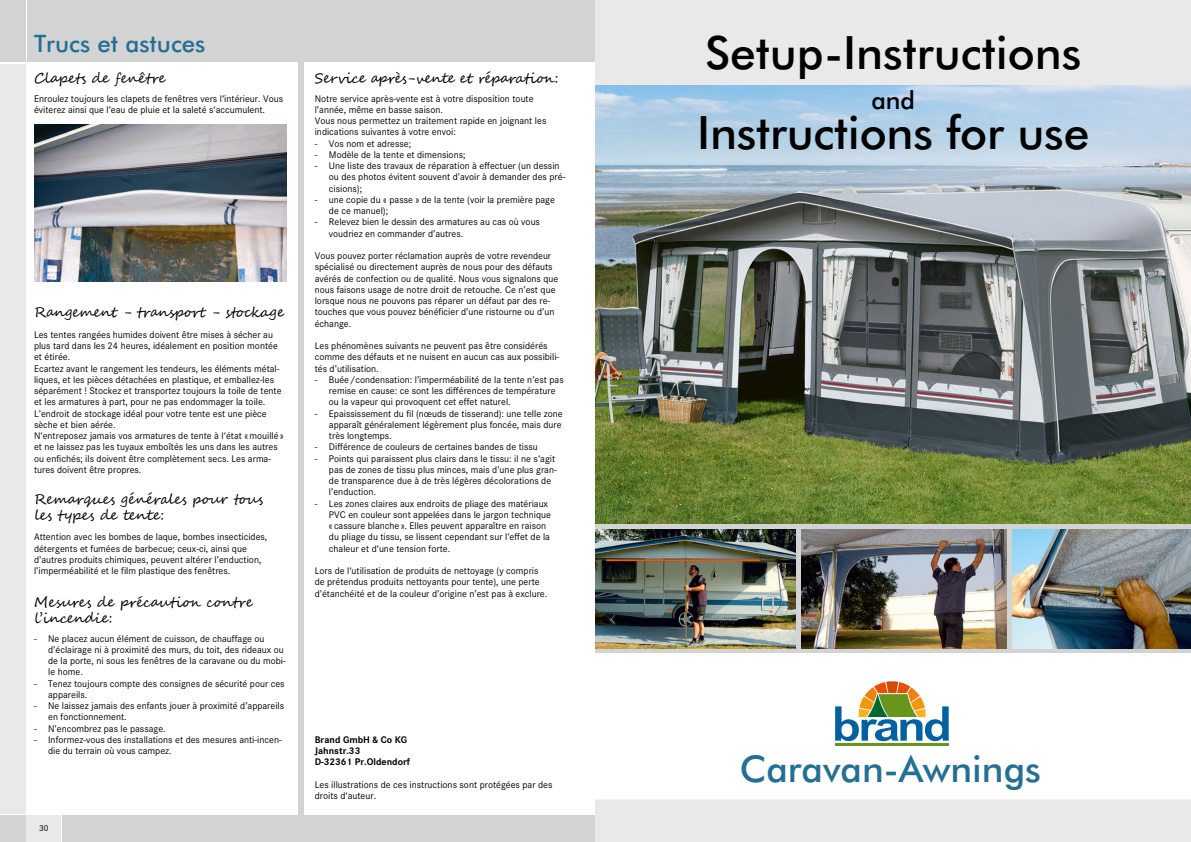
<style>
.page{position:relative;width:1191px;height:842px;background:#fff}
.page>*{position:absolute;margin:0;border:0;box-sizing:border-box;transform-origin:0 0}
.t1{font:500 46px "Futura BT";letter-spacing:-.005em;color:#000}
.t2{font:500 37px "Futura BT";color:#246f93}
.t3{font:500 25px "Futura BT";color:#000}
.t4{font:500 24px "Futura BT";color:#246f93}
.t5{font:14px/16px "Segoe Script";letter-spacing:-.005em;color:#000}
.t6{font:10px/11.2px "Corporate S";color:#000}
.t7{font:700 10px/11.2px "Corporate S";color:#000}
.t8{font:9px "Corporate S";color:#000}
</style>
<div class="page">
<div style="left:27px;top:0;width:568px;height:62px;background:#d2d4d4"></div>
<div style="left:0;top:0;width:26px;height:62px;background:#d2d4d4"></div>
<div style="left:0;top:64px;width:26px;height:750px;background:#e8e9e8"></div>
<div style="left:0;top:815px;width:26px;height:27px;background:#d2d4d4"></div>
<div style="left:27px;top:815px;width:34px;height:27px;background:#e8e9e8"></div>
<div style="left:62px;top:815px;width:533px;height:27px;background:#d2d4d4"></div>
<img style="left:34px;top:124px;width:252px;height:158px">
<div style="left:298px;top:0;width:5px;height:842px;background:#d2d4d4"></div>
<img style="left:595px;top:86px;width:596px;height:129px">
<div style="left:595px;top:799px;width:596px;height:43px;background:#e8e9e8"></div>
<img style="left:595px;top:215px;width:596px;height:438px">
<img style="left:1012px;top:529px;width:179px;height:120px">
<img style="left:801px;top:529px;width:205px;height:120px">
<hr style="left:835px;top:743px;width:113px;height:2px;background:#67961d">
<svg style="left:835px;top:681px;width:113px;height:60px"></svg>
<div style="left:595px;top:0;width:596px;height:85px;background:#e8e9e8"></div>
<h3 class="t4" style="left:34px;top:29px;width:173px">Trucs et astuces</h3>
<h3 class="t5" style="left:34px;top:70px;width:133px">Clapets de fenêtre</h3>
<p class="t6" style="left:34px;top:93px;width:251px">Enroulez toujours les clapets de fenêtres vers l‘intérieur. Vous éviterez ainsi que l‘eau de pluie et la saleté s‘accumulent.</p>
<h3 class="t5" style="left:34px;top:305px;width:252px">Rangement - transport - stockage</h3>
<p class="t6" style="left:34px;top:329px;width:251px">Les tentes rangées humides doivent être mises à sécher au plus tard dans les 24 heures, idéalement en position montée et étirée.<br>Ecartez avant le rangement les tendeurs, les éléments métal&shy;liques, et les pièces détachées en plastique, et emballez-les séparément ! Stockez et transportez toujours la toile de tente et les armatures à part, pour ne pas endommager la toile.<br>L’endroit de stockage idéal pour votre tente est une pièce sèche et bien aérée.<br>N‘entreposez jamais vos armatures de tente à l‘état «mouillé » et ne laissez pas les tuyaux emboîtés les uns dans les autres ou enfichés; ils doivent être complètement secs. Les arma&shy;tures doivent être propres.</p>
<h3 class="t5" style="left:34px;top:491px;width:231px">Remarques générales pour tous les types de tente:</h3>
<p class="t6" style="left:34px;top:531px;width:235px">Attention avec les bombes de laque, bombes insecticides, détergents et fumées de barbecue; ceux-ci, ainsi que d’autres produits chimiques, peuvent altérer l’enduction, l’imperméabilité et le film plastique des fenêtres.</p>
<h3 class="t5" style="left:34px;top:594px;width:220px">Mesures de précaution contre l’incendie:</h3>
<p class="t6" style="left:48px;top:633px;width:239px;text-indent:-14px">- Ne placez aucun élément de cuisson, de chauffage ou d’éclairage ni à proximité des murs, du toit, des rideaux ou de la porte, ni sous les fenêtres de la caravane ou du mobi&shy;le home.</p>
<p class="t6" style="left:48px;top:678px;width:238px;text-indent:-14px">- Tenez toujours compte des consignes de sécurité pour ces appareils.</p>
<p class="t6" style="left:48px;top:700px;width:237px;text-indent:-14px">- Ne laissez jamais des enfants jouer à proximité d’appareils en fonctionnement.</p>
<p class="t6" style="left:34px;top:723px;width:133px">- N’encombrez pas le passage.</p>
<p class="t6" style="left:48px;top:734px;width:235px;text-indent:-14px">- Informez-vous des installations et des mesures anti-incen&shy;die du terrain où vous campez.</p>
<p class="t8" style="left:39px;top:823px;width:11px">30</p>
<h3 class="t5" style="left:315px;top:70px;width:245px">Service après-vente et réparation:</h3>
<p class="t6" style="left:315px;top:93px;width:233px">Notre service après-vente est à votre disposition toute l’année, même en basse saison.<br>Vous nous permettez un traitement rapide en joignant les indications suivantes à votre envoi:</p>
<p class="t6" style="left:315px;top:138px;width:98px">- Vos nom et adresse;</p>
<p class="t6" style="left:315px;top:149px;width:152px">- Modèle de la tente et dimensions;</p>
<p class="t6" style="left:329px;top:160px;width:238px;text-indent:-14px">- Une liste des travaux de réparation à effectuer (un dessin ou des photos évitent souvent d’avoir à demander des pré&shy;cisions);</p>
<p class="t6" style="left:329px;top:194px;width:227px;text-indent:-14px">- une copie du « passe » de la tente (voir la première page de ce manuel);</p>
<p class="t6" style="left:329px;top:216px;width:213px;text-indent:-14px">- Relevez bien le dessin des armatures au cas où vous voudriez en commander d’autres.</p>
<p class="t6" style="left:315px;top:250px;width:245px">Vous pouvez porter réclamation auprès de votre revendeur spécialisé ou directement auprès de nous pour des défauts avérés de confection ou de qualité. Nous vous signalons que nous faisons usage de notre droit de retouche. Ce n’est que lorsque nous ne pouvons pas réparer un défaut par des re&shy;touches que vous pouvez bénéficier d’une ristourne ou d’un échange.</p>
<p class="t6" style="left:315px;top:340px;width:246px">Les phénomènes suivants ne peuvent pas être considérés comme des défauts et ne nuisent en aucun cas aux possibili&shy;tés d’utilisation.</p>
<p class="t6" style="left:329px;top:374px;width:236px;text-indent:-14px">- Buée/condensation: l’imperméabilité de la tente n’est pas remise en cause: ce sont les différences de température ou la vapeur qui provoquent cet effet naturel.</p>
<p class="t6" style="left:329px;top:408px;width:235px;text-align:justify;text-indent:-14px">- Epaississement du fil (nœuds de tisserand): une telle zone apparaît généralement légèrement plus foncée, mais dure très longtemps.</p>
<p class="t6" style="left:315px;top:441px;width:224px">- Différence de couleurs de certaines bandes de tissu</p>
<p class="t6" style="left:329px;top:453px;width:229px;text-indent:-14px">- Points qui paraissent plus clairs dans le tissu: il ne s‘agit pas de zones de tissu plus minces, mais d’une plus gran&shy;de transparence due à de très légères décolorations de l’enduction.</p>
<p class="t6" style="left:329px;top:498px;width:224px;text-indent:-14px">- Les zones claires aux endroits de pliage des matériaux PVC en couleur sont appelées dans le jargon technique « cassure blanche ». Elles peuvent apparaître en raison du pliage du tissu, se lissent cependant sur l‘effet de la chaleur et d‘une tension forte.</p>
<p class="t6" style="left:315px;top:565px;width:234px">Lors de l‘utilisation de produits de nettoyage (y compris de prétendus produits nettoyants pour tente), une perte d’étanchéité et de la couleur d’origine n’est pas à exclure.</p>
<p class="t7" style="left:315px;top:734px;width:97px">Brand GmbH &amp; Co KG<br>Jahnstr.33<br>D-32361 Pr.Oldendorf</p>
<p class="t6" style="left:315px;top:779px;width:239px">Les illustrations de ces instructions sont protégées par des droits d‘auteur.</p>
<h1 class="t1" style="left:705px;top:24px;width:378px">Setup-Instructions</h1>
<h3 class="t3" style="left:871px;top:85px;width:45px">and</h3>
<h1 class="t1" style="left:697px;top:104px;width:393px">Instructions for use</h1>
<h2 class="t2" style="left:740px;top:747px;width:303px">Caravan-Awnings</h2>
</div>
